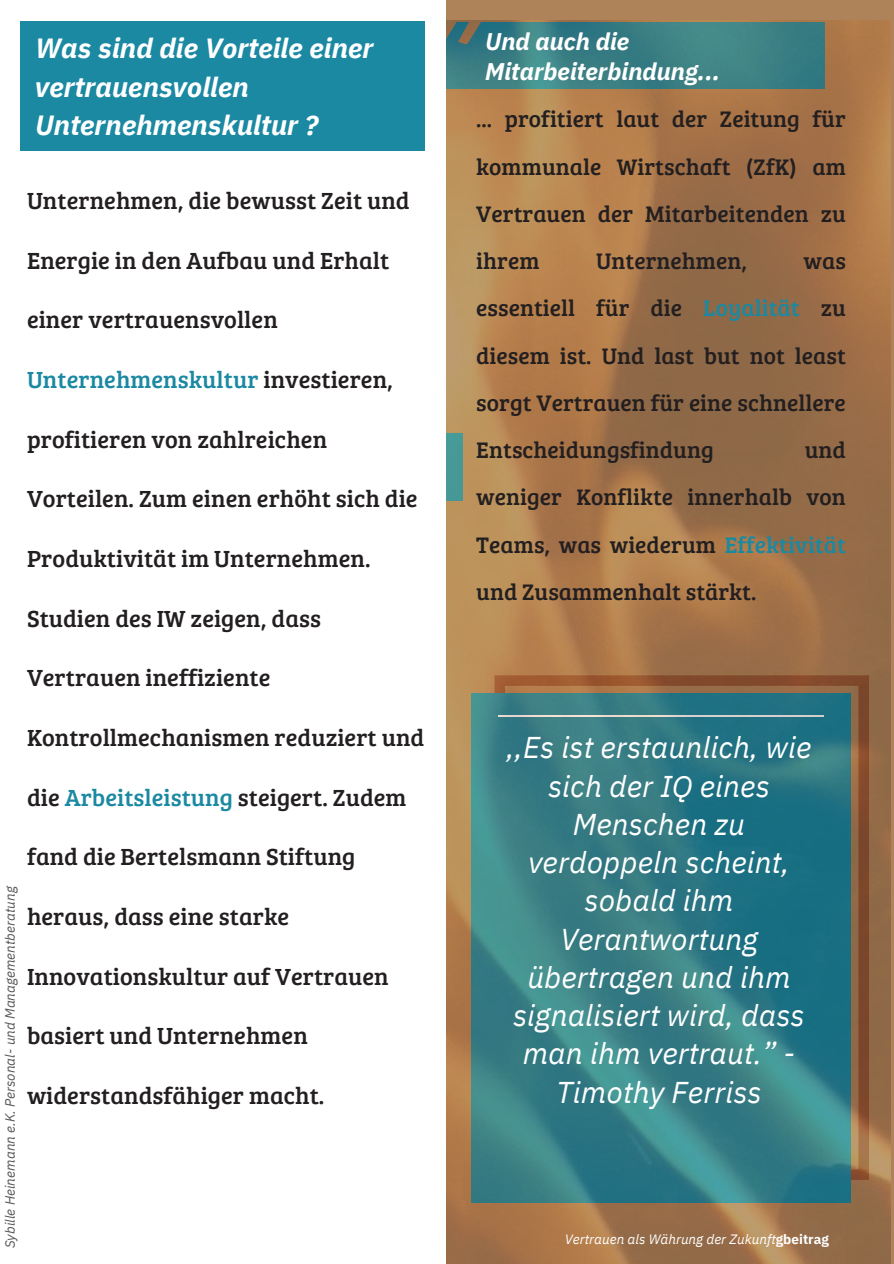
<style>
.page{position:relative;width:894px;height:1264px;background:#fff}
.page>*{position:absolute;margin:0;border:0;box-sizing:border-box;transform-origin:0 0}
.t1{font:italic 30px/38.2px "IBM Plex Sans";letter-spacing:.005em;color:#fff;text-align:center}
.t2{font:italic 700 27.75px/38.2px "IBM Plex Sans";letter-spacing:.005em;color:#fff}
.t3{font:24.15px "Bree Serif";letter-spacing:.005em;color:#231f20}
.t4{font:24.15px "Bree Serif";letter-spacing:.005em;color:#1b89a2}
.t5{font:italic 700 24px/30.3px "IBM Plex Sans";letter-spacing:.005em;color:#fff}
.t6{font:23.25px/47.2px "Bree Serif";letter-spacing:.005em;color:#231f20;text-align:justify}
.t7{font:italic 13.5px "IBM Plex Sans";letter-spacing:.005em;color:#58585a}
.t8{font:italic 13.5px "IBM Plex Sans";letter-spacing:.005em;color:#fff}
.s1{color:#1b89a2}
.s2{color:#231f20}
.s3{font-weight:700;font-style:normal}
</style>
<div class="page">
<svg style="left:481px;top:0;width:412px;height:1263px;background:#aa7d54"></svg>
<svg style="left:446px;top:0;width:35px;height:21px"></svg>
<img style="left:446px;top:21px;width:444px;height:1242px">
<div style="left:20px;top:21px;width:404px;height:129px;background:#1b89a2"></div>
<p class="t2" style="left:35px;top:29px;width:340px">Was sind die Vorteile einer vertrauensvollen<br>Unternehmenskultur ?</p>
<p class="t5" style="left:485px;top:25px;width:236px">Und auch die<br>Mitarbeiterbindung...</p>
<p class="t6" style="left:476px;top:94px;width:371px">... profitiert laut der Zeitung für kommunale Wirtschaft (ZfK) am Vertrauen der Mitarbeitenden zu ihrem</p>
<p class="t3" style="left:27px;top:183px;width:384px">Unternehmen, die bewusst Zeit und</p>
<p class="t3" style="left:27px;top:243px;width:363px">Energie in den Aufbau und Erhalt</p>
<p class="t3" style="left:27px;top:302px;width:252px">einer vertrauensvollen</p>
<p class="t6" style="left:596px;top:236px;width:152px">Unternehmen,</p>
<p class="t6" style="left:476px;top:236px;width:371px;text-indent:327px">was essentiell für die <span class="s1">Loyalität</span> zu diesem ist. Und last but not least sorgt Vertrauen für eine schnellere Entscheidungsfindung</p>
<p class="t4" style="left:27px;top:362px;width:367px">Unternehmenskultur <span class="s2">investieren,</span></p>
<p class="t3" style="left:27px;top:421px;width:301px">profitieren von zahlreichen</p>
<p class="t3" style="left:27px;top:481px;width:392px">Vorteilen. Zum einen erhöht sich die</p>
<p class="t6" style="left:476px;top:425px;width:371px;text-indent:328px">und weniger Konflikte innerhalb von Teams, was wiederum <span class="s1">Effektivität </span>und Zusammenhalt stärkt.</p>
<p class="t3" style="left:27px;top:541px;width:345px">Produktivität im Unternehmen.</p>
<p class="t3" style="left:27px;top:600px;width:295px">Studien des IW zeigen, dass</p>
<p class="t3" style="left:27px;top:660px;width:245px">Vertrauen ineffiziente</p>
<p class="t3" style="left:27px;top:720px;width:398px">Kontrollmechanismen reduziert und</p>
<p class="t7" style="left:1px;top:1248px;width:364px;rotate:-90deg">Sybille Heinemann e.K. Personal- und Managementberatung</p>
<p class="t3" style="left:27px;top:779px;width:381px">die <span class="s1">Arbeitsleistung</span> steigert. Zudem</p>
<p class="t3" style="left:27px;top:839px;width:330px">fand die Bertelsmann Stiftung</p>
<p class="t3" style="left:27px;top:898px;width:263px">heraus, dass eine starke</p>
<p class="t3" style="left:27px;top:958px;width:363px">Innovationskultur auf Vertrauen</p>
<p class="t3" style="left:27px;top:1018px;width:282px">basiert und Unternehmen</p>
<p class="t3" style="left:27px;top:1077px;width:299px">widerstandsfähiger macht.</p>
<p class="t1" style="left:506px;top:728px;width:306px">,,Es ist erstaunlich, wie sich der IQ eines<br>Menschen zu verdoppeln scheint, sobald ihm<br>Verantwortung übertragen und ihm signalisiert wird, dass man ihm vertraut.” -<br>Timothy Ferriss</p>
<p class="t8" style="left:564px;top:1230px;width:265px">Vertrauen als Währung der Zukunft<span class="s3">gbeitrag</span></p>
</div>
